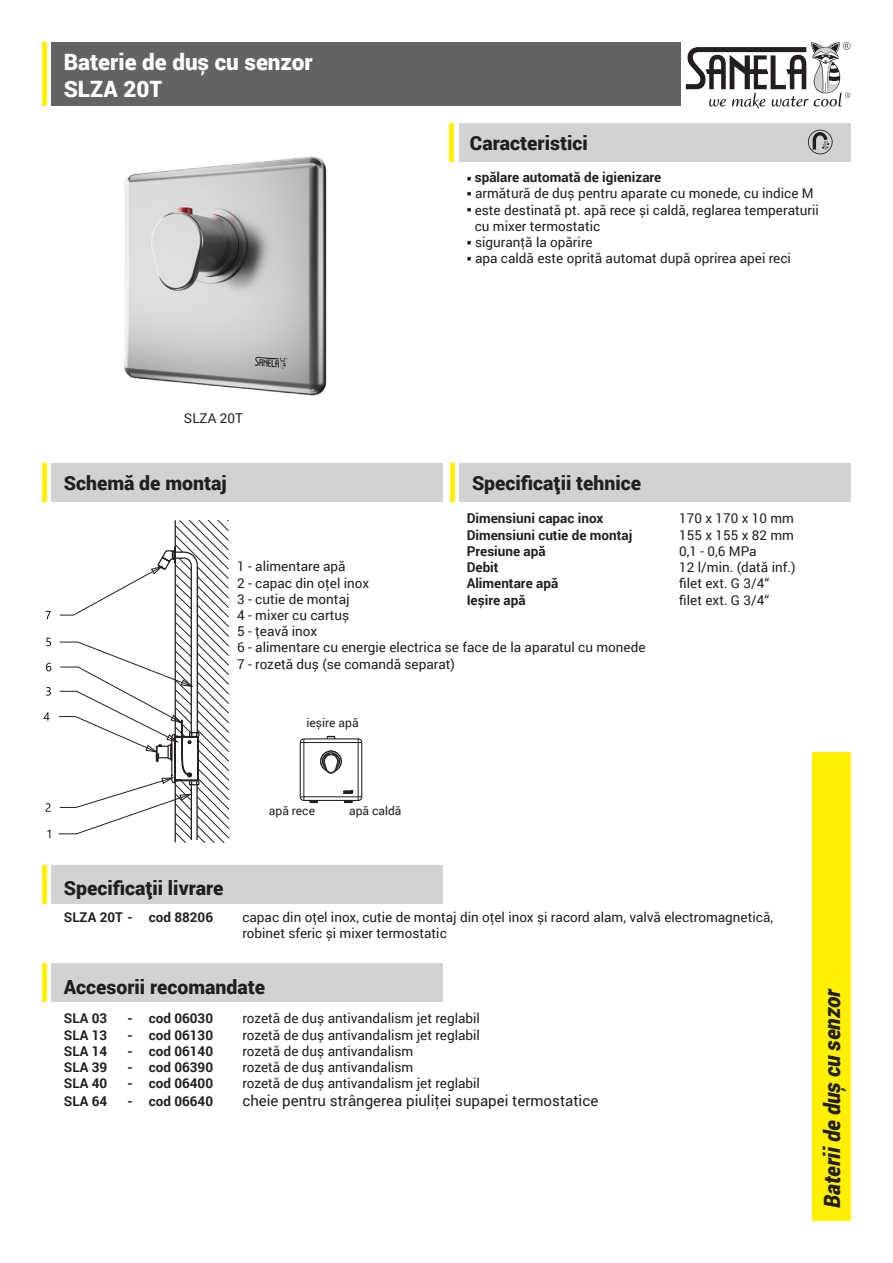
<style>
.page{position:relative;width:893px;height:1263px;background:#fff}
.page>*{position:absolute;margin:0;border:0;box-sizing:border-box;transform-origin:0 0}
.t1{font:900 22.5px "Roboto";color:#fff}
.t2{font:italic 900 22.5px "Roboto";letter-spacing:-.005em;color:#231f20;scale:.95 1}
.t3{font:900 19.5px "Roboto";color:#231f20}
.t4{font:15px "Roboto";color:#231f20}
.t5{font:13.5px "Roboto";color:#231f20}
.t6{font:700 13.5px "Roboto";color:#231f20}
.t7{font:12px "Roboto";color:#231f20}
</style>
<div class="page">
<div style="left:51px;top:43px;width:629px;height:63px;background:#636366"></div>
<div style="left:459px;top:123px;width:391px;height:39px;background:#d1d2d4"></div>
<div style="left:51px;top:463px;width:391px;height:39px;background:#d1d2d4"></div>
<div style="left:812px;top:752px;width:38px;height:468px;background:#fff101"></div>
<hr style="left:43px;top:43px;width:4px;height:63px;background:#fff101">
<hr style="left:43px;top:463px;width:4px;height:39px;background:#fff101">
<div style="left:459px;top:463px;width:391px;height:39px;background:#d1d2d4"></div>
<hr style="left:451px;top:463px;width:4px;height:39px;background:#fff101">
<hr style="left:450px;top:123px;width:4px;height:39px;background:#fff101">
<div style="left:51px;top:865px;width:391px;height:39px;background:#d1d2d4"></div>
<hr style="left:43px;top:865px;width:4px;height:39px;background:#fff101">
<img style="left:124px;top:156px;width:203px;height:240px">
<svg style="left:47px;top:829px;width:3px;height:9px"></svg>
<svg style="left:44px;top:712px;width:5px;height:9px"></svg>
<svg style="left:46px;top:803px;width:5px;height:9px"></svg>
<svg style="left:46px;top:663px;width:5px;height:8px"></svg>
<svg style="left:46px;top:638px;width:5px;height:8px"></svg>
<svg style="left:46px;top:687px;width:5px;height:9px"></svg>
<svg style="left:45px;top:611px;width:6px;height:8px"></svg>
<svg style="left:58px;top:519px;width:171px;height:324px"></svg>
<div style="left:51px;top:964px;width:391px;height:38px;background:#d1d2d4"></div>
<hr style="left:43px;top:964px;width:4px;height:38px;background:#fff101">
<svg style="left:299px;top:736px;width:64px;height:67px"></svg>
<svg style="left:686px;top:42px;width:164px;height:67px"></svg>
<svg style="left:808px;top:130px;width:25px;height:24px"></svg>
<img style="left:320px;top:780px;width:20px;height:10px">
<p class="t1" style="left:64px;top:46px;width:251px">Baterie de duș cu senzor</p>
<p class="t1" style="left:64px;top:73px;width:100px">SLZA 20T</p>
<p class="t5" style="left:184px;top:408px;width:61px">SLZA 20T</p>
<p class="t3" style="left:64px;top:470px;width:164px">Schemă de montaj</p>
<p class="t3" style="left:470px;top:129px;width:119px">Caracteristici</p>
<p class="t6" style="left:467px;top:168px;width:196px">○ spălare automată de igienizare</p>
<p class="t5" style="left:467px;top:184px;width:349px">○ armătură de duș pentru aparate cu monede, cu indice M</p>
<p class="t5" style="left:467px;top:200px;width:354px">○ este destinată pt. apă rece și caldă, reglarea temperaturii</p>
<p class="t5" style="left:475px;top:216px;width:127px">cu mixer termostatic</p>
<p class="t5" style="left:467px;top:233px;width:127px">○ siguranţă la opărire</p>
<p class="t5" style="left:467px;top:249px;width:326px">○ apa caldă este oprită automat după oprirea apei reci</p>
<p class="t3" style="left:472px;top:470px;width:171px">Specificații tehnice</p>
<p class="t6" style="left:467px;top:509px;width:138px">Dimensiuni capac inox</p>
<p class="t5" style="left:679px;top:509px;width:116px">170 x 170 x 10 mm</p>
<p class="t6" style="left:467px;top:525px;width:167px">Dimensiuni cutie de montaj</p>
<p class="t5" style="left:679px;top:525px;width:116px">155 x 155 x 82 mm</p>
<p class="t6" style="left:467px;top:542px;width:81px">Presiune apă</p>
<p class="t5" style="left:679px;top:542px;width:79px">0,1 - 0,6 MPa</p>
<p class="t6" style="left:467px;top:558px;width:33px">Debit</p>
<p class="t5" style="left:679px;top:558px;width:118px">12 l/min. (dată inf.)</p>
<p class="t6" style="left:467px;top:574px;width:93px">Alimentare apă</p>
<p class="t5" style="left:679px;top:574px;width:91px">filet ext. G 3/4“</p>
<p class="t6" style="left:467px;top:590px;width:61px">Ieșire apă</p>
<p class="t5" style="left:679px;top:590px;width:91px">filet ext. G 3/4“</p>
<p class="t5" style="left:237px;top:557px;width:110px">1 - alimentare apă</p>
<p class="t5" style="left:237px;top:573px;width:133px">2 - capac din oţel inox</p>
<p class="t5" style="left:237px;top:589px;width:114px">3 - cutie de montaj</p>
<p class="t5" style="left:237px;top:606px;width:113px">4 - mixer cu cartuș</p>
<p class="t5" style="left:237px;top:622px;width:82px">5 - ţeavă inox</p>
<p class="t5" style="left:237px;top:638px;width:410px">6 - alimentare cu energie electrica se face de la aparatul cu monede</p>
<p class="t5" style="left:237px;top:654px;width:219px">7 - rozetă duș (se comandă separat)</p>
<p class="t7" style="left:307px;top:714px;width:54px">ieșire apă</p>
<p class="t7" style="left:269px;top:802px;width:48px">apă rece</p>
<p class="t7" style="left:349px;top:802px;width:54px">apă caldă</p>
<p class="t3" style="left:64px;top:874px;width:161px">Specificații livrare</p>
<p class="t6" style="left:64px;top:907px;width:151px">SLZA 20T - cod 88206</p>
<p class="t5" style="left:242px;top:907px;width:532px">capac din oţel inox, cutie de montaj din oţel inox și racord alam, valvă electromagnetică,</p>
<p class="t5" style="left:242px;top:924px;width:206px">robinet sferic și mixer termostatic</p>
<p class="t3" style="left:64px;top:973px;width:203px">Accesorii recomandate</p>
<p class="t6" style="left:64px;top:1009px;width:45px">SLA 03</p>
<p class="t6" style="left:128px;top:1009px;width:87px">- cod 06030</p>
<p class="t5" style="left:242px;top:1009px;width:239px">rozetă de duș antivandalism jet reglabil</p>
<p class="t6" style="left:64px;top:1025px;width:45px">SLA 13</p>
<p class="t6" style="left:128px;top:1025px;width:87px">- cod 06130</p>
<p class="t5" style="left:242px;top:1025px;width:239px">rozetă de duș antivandalism jet reglabil</p>
<p class="t6" style="left:64px;top:1041px;width:45px">SLA 14</p>
<p class="t6" style="left:128px;top:1041px;width:87px">- cod 06140</p>
<p class="t5" style="left:242px;top:1041px;width:172px">rozetă de duș antivandalism</p>
<p class="t6" style="left:64px;top:1058px;width:45px">SLA 39</p>
<p class="t6" style="left:128px;top:1058px;width:87px">- cod 06390</p>
<p class="t5" style="left:242px;top:1058px;width:172px">rozetă de duș antivandalism</p>
<p class="t6" style="left:64px;top:1074px;width:45px">SLA 40</p>
<p class="t6" style="left:128px;top:1074px;width:87px">- cod 06400</p>
<p class="t5" style="left:242px;top:1074px;width:239px">rozetă de duș antivandalism jet reglabil</p>
<p class="t6" style="left:64px;top:1092px;width:45px">SLA 64</p>
<p class="t6" style="left:128px;top:1092px;width:87px">- cod 06640</p>
<p class="t4" style="left:242px;top:1090px;width:357px">cheie pentru strângerea piuliţei supapei termostatice</p>
<p class="t2" style="left:816px;top:1208px;width:233px;rotate:-90deg">Baterii de duș cu senzor</p>
</div>
